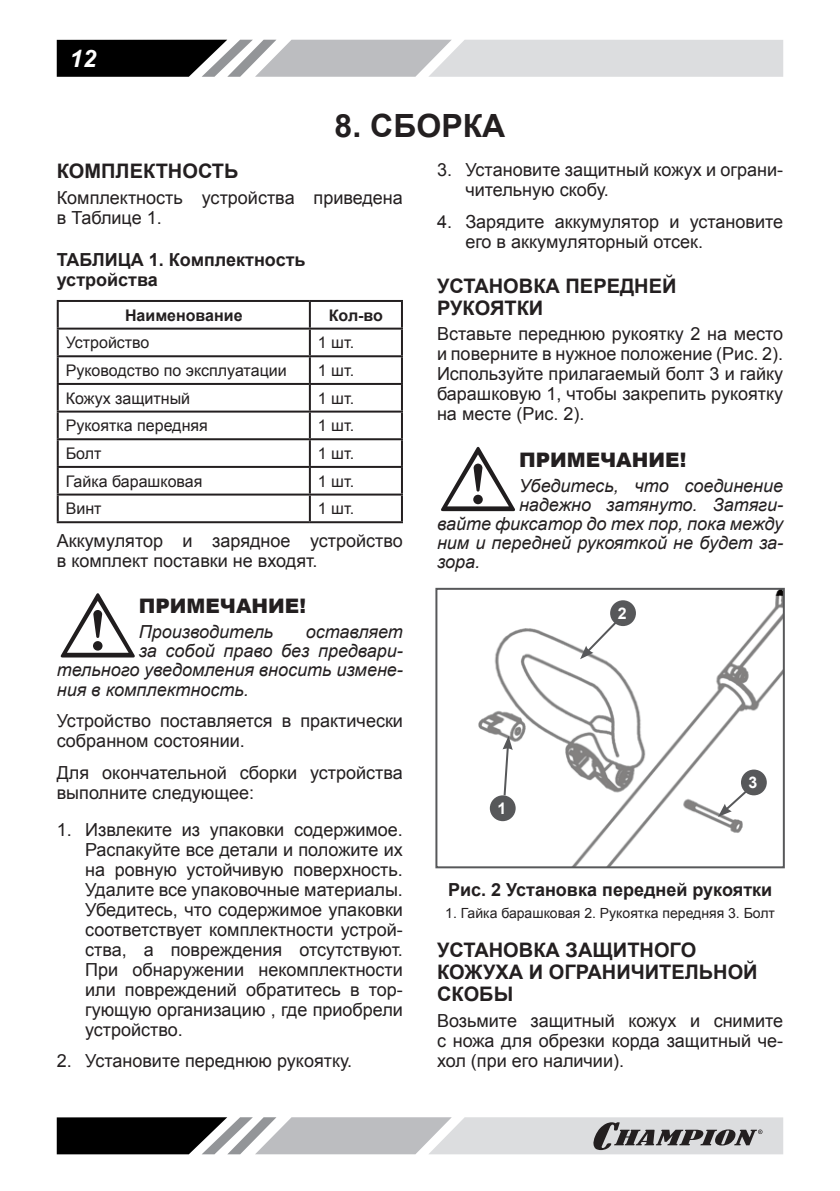
<style>
.page{position:relative;width:840px;height:1191px;background:#fff}
.page>*{position:absolute;margin:0;border:0;box-sizing:border-box;transform-origin:0 0}
.t1{font:700 32px "Arial";color:#231f20}
.t2{font:italic 700 24px "Arial";color:#fff}
.t3{font:700 20px/22px "Arial";color:#231f20}
.t4{font:900 20px "Arial";color:#231f20}
.p_list{font:18px/20px "Arial";color:#231f20}
.p{font:italic 18px "Arial";color:#231f20}
.pic_h_centr{font:700 18px/20px "Arial";color:#231f20}
.table_p_left{font:16px "Arial";color:#231f20}
.table_h_center{font:700 16px "Arial";color:#231f20}
.pic_number{font:700 16px "Arial";color:#fff}
.pic_list_center{font:14px "Arial";color:#231f20}
</style>
<div class="page">
<svg style="left:57px;top:40px;width:725px;height:37px;background:#a7a8a9"></svg>
<svg style="left:57px;top:1117px;width:725px;height:37px;background:#9c9c9e"></svg>
<hr style="left:57px;top:300px;width:253px;height:2px;background:#231f20">
<hr style="left:57px;top:302px;width:2px;height:26px;background:#231f20">
<hr style="left:310px;top:300px;width:93px;height:2px;background:#231f20">
<hr style="left:309px;top:302px;width:2px;height:26px;background:#231f20">
<hr style="left:401px;top:302px;width:2px;height:26px;background:#231f20">
<hr style="left:57px;top:328px;width:253px;height:2px;background:#231f20">
<hr style="left:57px;top:330px;width:2px;height:25px;background:#231f20">
<hr style="left:310px;top:328px;width:93px;height:2px;background:#231f20">
<hr style="left:309px;top:330px;width:2px;height:25px;background:#231f20">
<hr style="left:401px;top:330px;width:2px;height:25px;background:#231f20">
<hr style="left:57px;top:355px;width:253px;height:2px;background:#231f20">
<hr style="left:57px;top:357px;width:2px;height:26px;background:#231f20">
<hr style="left:310px;top:355px;width:93px;height:2px;background:#231f20">
<hr style="left:309px;top:357px;width:2px;height:26px;background:#231f20">
<hr style="left:401px;top:357px;width:2px;height:26px;background:#231f20">
<hr style="left:57px;top:383px;width:253px;height:2px;background:#231f20">
<hr style="left:57px;top:385px;width:2px;height:25px;background:#231f20">
<hr style="left:310px;top:383px;width:93px;height:2px;background:#231f20">
<hr style="left:309px;top:385px;width:2px;height:25px;background:#231f20">
<hr style="left:401px;top:385px;width:2px;height:25px;background:#231f20">
<hr style="left:57px;top:410px;width:253px;height:2px;background:#231f20">
<hr style="left:57px;top:412px;width:2px;height:26px;background:#231f20">
<hr style="left:310px;top:410px;width:93px;height:2px;background:#231f20">
<hr style="left:309px;top:412px;width:2px;height:26px;background:#231f20">
<hr style="left:401px;top:412px;width:2px;height:26px;background:#231f20">
<hr style="left:57px;top:438px;width:253px;height:2px;background:#231f20">
<hr style="left:57px;top:440px;width:2px;height:26px;background:#231f20">
<hr style="left:310px;top:438px;width:93px;height:2px;background:#231f20">
<hr style="left:309px;top:440px;width:2px;height:26px;background:#231f20">
<hr style="left:401px;top:440px;width:2px;height:26px;background:#231f20">
<hr style="left:57px;top:466px;width:253px;height:2px;background:#231f20">
<hr style="left:57px;top:468px;width:2px;height:25px;background:#231f20">
<hr style="left:310px;top:466px;width:93px;height:2px;background:#231f20">
<hr style="left:309px;top:468px;width:2px;height:25px;background:#231f20">
<hr style="left:401px;top:468px;width:2px;height:25px;background:#231f20">
<hr style="left:57px;top:493px;width:253px;height:2px;background:#231f20">
<hr style="left:57px;top:495px;width:2px;height:26px;background:#231f20">
<hr style="left:310px;top:493px;width:93px;height:2px;background:#231f20">
<hr style="left:309px;top:495px;width:2px;height:26px;background:#231f20">
<hr style="left:401px;top:495px;width:2px;height:26px;background:#231f20">
<hr style="left:57px;top:521px;width:253px;height:2px;background:#231f20">
<hr style="left:310px;top:521px;width:93px;height:2px;background:#231f20">
<svg style="left:60px;top:593px;width:75px;height:65px"></svg>
<svg style="left:441px;top:446px;width:74px;height:66px"></svg>
<img style="left:478px;top:591px;width:303px;height:274px">
<div style="left:435px;top:588px;width:349px;height:280px;border:2px solid #57585a"></div>
<div style="left:609px;top:600px;width:26px;height:26px;background:#57585a;border-radius:50%"></div>
<div style="left:489px;top:795px;width:26px;height:26px;background:#57585a;border-radius:50%"></div>
<div style="left:740px;top:769px;width:26px;height:26px;background:#57585a;border-radius:50%"></div>
<svg style="left:502px;top:736px;width:10px;height:61px"></svg>
<svg style="left:579px;top:618px;width:41px;height:41px"></svg>
<svg style="left:717px;top:786px;width:34px;height:31px"></svg>
<h2 class="t2" style="left:70px;top:42px;width:28px">12</h2>
<p class="t1" style="left:334px;top:104px;width:172px">8. СБОРКА</p>
<p class="t3" style="left:57px;top:160px;width:183px">КОМПЛЕКТНОСТЬ</p>
<p class="p_list" style="left:57px;top:187px;width:347px">Комплектность устройства приведена в Таблице 1.</p>
<p class="pic_h_centr" style="left:57px;top:250px;width:250px">ТАБЛИЦА 1. Комплектность устройства</p>
<p class="table_h_center" style="left:125px;top:304px;width:119px">Наименование</p>
<p class="table_h_center" style="left:329px;top:304px;width:56px">Кол-во</p>
<p class="table_p_left" style="left:66px;top:332px;width:85px">Устройство</p>
<p class="table_p_left" style="left:318px;top:332px;width:38px">1 шт.</p>
<p class="table_p_left" style="left:66px;top:360px;width:222px">Руководство по эксплуатации</p>
<p class="table_p_left" style="left:318px;top:360px;width:38px">1 шт.</p>
<p class="table_p_left" style="left:66px;top:387px;width:126px">Кожух защитный</p>
<p class="table_p_left" style="left:318px;top:387px;width:38px">1 шт.</p>
<p class="table_p_left" style="left:66px;top:415px;width:143px">Рукоятка передняя</p>
<p class="table_p_left" style="left:318px;top:415px;width:38px">1 шт.</p>
<p class="table_p_left" style="left:66px;top:443px;width:37px">Болт</p>
<p class="table_p_left" style="left:318px;top:443px;width:38px">1 шт.</p>
<p class="table_p_left" style="left:66px;top:470px;width:138px">Гайка барашковая</p>
<p class="table_p_left" style="left:318px;top:470px;width:38px">1 шт.</p>
<p class="table_p_left" style="left:66px;top:498px;width:37px">Винт</p>
<p class="table_p_left" style="left:318px;top:498px;width:38px">1 шт.</p>
<p class="p_list" style="left:57px;top:530px;width:347px">Аккумулятор и зарядное устройство в комплект поставки не входят.</p>
<p class="t4" style="left:139px;top:591px;width:169px">ПРИМЕЧАНИЕ!</p>
<p class="p" style="left:139px;top:620px;width:136px">Производитель</p>
<p class="p" style="left:305px;top:620px;width:99px">оставляет</p>
<p class="p" style="left:139px;top:639px;width:265px">за собой право без предвари-</p>
<p class="p" style="left:57px;top:658px;width:347px">тельного уведомления вносить измене-</p>
<p class="p" style="left:57px;top:678px;width:193px">ния в комплектность.</p>
<p class="p_list" style="left:57px;top:711px;width:347px">Устройство поставляется в практически собранном состоянии.</p>
<p class="p_list" style="left:57px;top:762px;width:347px">Для окончательной сборки устройства выполните следующее:</p>
<p class="p_list" style="left:85px;top:819px;width:319px;text-align:justify;text-indent:-28px">1. Извлеките из упаковки содержимое.<br>Распакуйте все детали и положите их на ровную устойчивую поверхность.<br>Удалите все упаковочные материалы.<br>Убедитесь, что содержимое упаковки соответствует комплектности устрой&shy;ства, а повреждения отсутствуют.<br>При обнаружении некомплектности или повреждений обратитесь в тор&shy;гующую организацию , где приобрели устройство.</p>
<p class="p_list" style="left:57px;top:1051px;width:297px">2. Установите переднюю рукоятку.</p>
<p class="p_list" style="left:465px;top:160px;width:319px;text-indent:-28px">3. Установите защитный кожух и ограни&shy;чительную скобу.</p>
<p class="p_list" style="left:465px;top:212px;width:319px;text-indent:-28px">4. Зарядите аккумулятор и установите его в аккумуляторный отсек.</p>
<p class="t3" style="left:437px;top:275px;width:241px">УСТАНОВКА ПЕРЕДНЕЙ<br>РУКОЯТКИ</p>
<p class="p_list" style="left:437px;top:324px;width:347px;text-align:justify">Вставьте переднюю рукоятку 2 на место и поверните в нужное положение (Рис. 2).<br>Используйте прилагаемый болт 3 и гайку барашковую 1, чтобы закрепить рукоятку на месте (Рис. 2).</p>
<p class="t4" style="left:518px;top:445px;width:169px">ПРИМЕЧАНИЕ!</p>
<p class="p" style="left:518px;top:473px;width:265px">Убедитесь, что соединение</p>
<p class="p" style="left:518px;top:492px;width:265px">надежно затянуто. Затяги-</p>
<p class="p" style="left:437px;top:511px;width:347px">вайте фиксатор до тех пор, пока между</p>
<p class="p" style="left:437px;top:530px;width:347px">ним и передней рукояткой не будет за-</p>
<p class="p" style="left:437px;top:549px;width:45px">зора.</p>
<p class="pic_number" style="left:617px;top:602px;width:10px">2</p>
<p class="pic_number" style="left:497px;top:798px;width:10px">1</p>
<p class="pic_number" style="left:748px;top:772px;width:10px">3</p>
<p class="pic_h_centr" style="left:447px;top:880px;width:325px">Рис. 2 Установка передней рукоятки</p>
<p class="pic_list_center" style="left:445px;top:904px;width:331px">1. Гайка барашковая 2. Рукоятка передняя 3. Болт</p>
<p class="t3" style="left:437px;top:939px;width:322px">УСТАНОВКА ЗАЩИТНОГО<br>КОЖУХА И ОГРАНИЧИТЕЛЬНОЙ<br>СКОБЫ</p>
<p class="p_list" style="left:437px;top:1010px;width:347px;text-align:justify">Возьмите защитный кожух и снимите с ножа для обрезки корда защитный че&shy;хол (при его наличии).</p>
</div>
